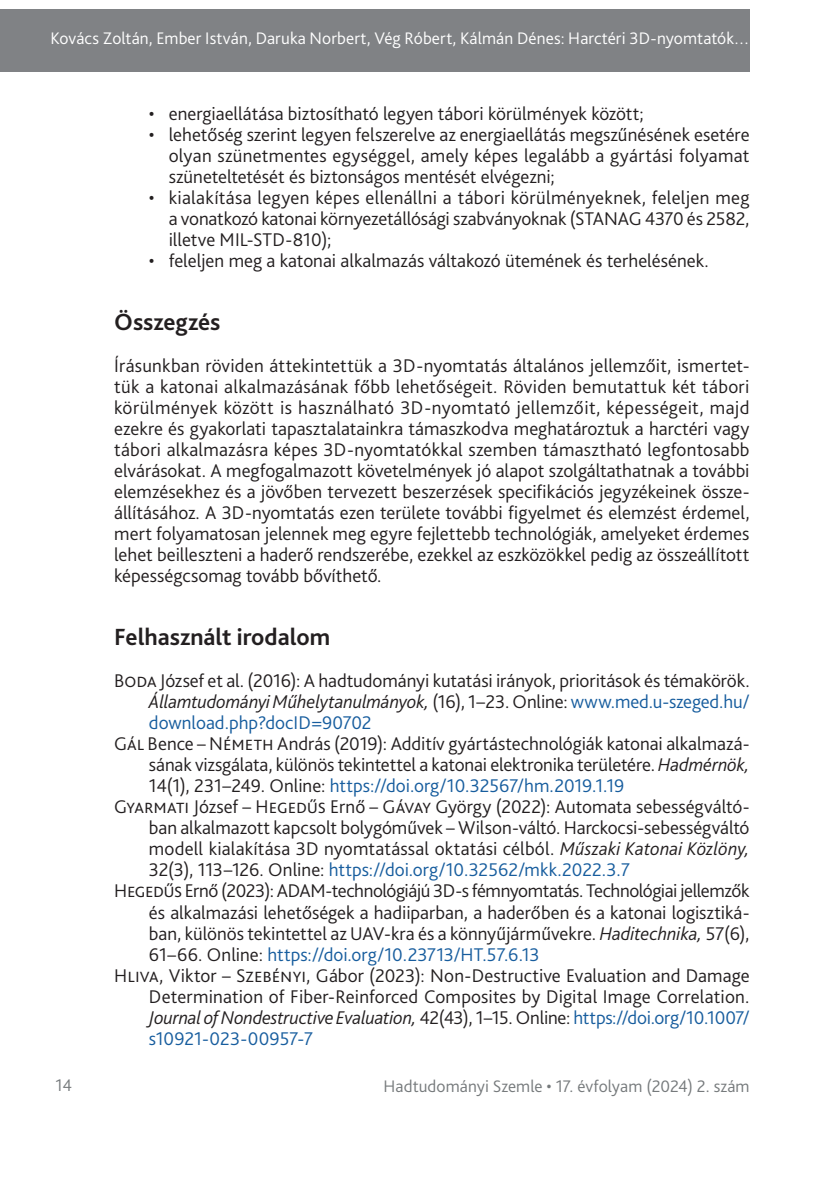
<style>
.page{position:relative;width:834px;height:1181px;background:#fff}
.page>*{position:absolute;margin:0;border:0;box-sizing:border-box;transform-origin:0 0}
._1_1__Head{font:700 24.5px "Bliss Pro";color:#231f20}
._2__Body_1st_paragraph{font:300 19.25px/21px "Bliss Pro";letter-spacing:.005em;color:#231f20;text-align:justify}
._6__Bibliography{font:300 19.25px/21px "Bliss Pro";color:#231f20;text-align:justify}
.t1{font:300 17.5px "Bliss Pro";letter-spacing:.005em;color:#fff}
.t2{font:300 17.5px "Bliss Pro";letter-spacing:.005em;color:#767a7c}
.s1{font-style:italic}
.s2{color:#175d9e}
</style>
<div class="page">
<div style="left:0;top:9px;width:749px;height:63px;background:#808285"></div>
<p class="t1" style="left:51px;top:27px;width:700px">Kovács Zoltán, Ember István, Daruka Norbert, Vég Róbert, Kálmán Dénes: Harctéri 3D-nyomtatók…</p>
<p class="_2__Body_1st_paragraph" style="left:149px;top:103px;width:496px">• energiaellátása biztosítható legyen tábori körülmények között;</p>
<p class="_2__Body_1st_paragraph" style="left:169px;top:124px;width:582px;text-indent:-20px">• lehetőség szerint legyen felszerelve az energiaellátás megszűnésének esetére olyan szünetmentes egységgel, amely képes legalább a gyártási folyamat szüneteltetését és biztonságos mentését elvégezni;</p>
<p class="_2__Body_1st_paragraph" style="left:169px;top:187px;width:582px;text-indent:-20px">• kialakítása legyen képes ellenállni a tábori körülményeknek, feleljen meg a vonatkozó katonai környezetállósági szabványoknak (STANAG 4370 és 2582, illetve MIL-STD-810);</p>
<p class="_2__Body_1st_paragraph" style="left:149px;top:250px;width:561px">• feleljen meg a katonai alkalmazás váltakozó ütemének és terhelésének.</p>
<p class="_1_1__Head" style="left:114px;top:307px;width:108px">Összegzés</p>
<p class="_2__Body_1st_paragraph" style="left:114px;top:355px;width:636px">Írásunkban röviden áttekintettük a -3D-nyomtatás általános jellemzőit, ismertet&shy;tük a katonai alkalmazásának főbb lehetőségeit. Röviden bemutattuk két tábori körülmények között is használható 3D-nyomtató jellemzőit, képességeit, majd ezekre és gyakorlati tapasztalatainkra támaszkodva meghatároztuk a harctéri vagy tábori alkalmazásra képes 3D-nyomtatókkal szemben támasztható legfontosabb elvárásokat. A megfogalmazott követelmények jó alapot szolgáltathatnak a további elemzésekhez és a jövőben tervezett beszerzések specifikációs jegyzékeinek össze&shy;állításához. A -3D-nyomtatás ezen területe további figyelmet és elemzést érdemel, mert folyamatosan jelennek meg egyre fejlettebb technológiák, amelyeket érdemes lehet beilleszteni a haderő rendszerébe, ezekkel az eszközökkel pedig az összeállított képességcsomag tovább bővíthető.</p>
<p class="_1_1__Head" style="left:114px;top:622px;width:217px">Felhasznált irodalom</p>
<p class="_6__Bibliography" style="left:149px;top:670px;width:602px;text-indent:-35px">Boda József et al. (2016): A hadtudományi kutatási irányok, prioritások és témakörök.<br><span class="s1">Államtudományi Műhelytanulmányok,</span> (16), 1–23. Online: <span class="s2">www.med.u-szeged.hu/ download.php?docID=90702</span></p>
<p class="_6__Bibliography" style="left:149px;top:733px;width:602px;text-indent:-35px">Gál Bence – Németh András (2019): Additív gyártástechnológiák katonai alkalmazá&shy;sának vizsgálata, különös tekintettel a katonai elektronika területére. <span class="s1">Hadmérnök, </span>14(1), 231–249. Online: <span class="s2">https://doi.org/10.32567/hm.2019.1.19</span></p>
<p class="_6__Bibliography" style="left:149px;top:796px;width:602px;text-indent:-35px">Gyarmati József – Hegedűs Ernő – Gávay György (2022): Automata sebességváltó&shy;ban alkalmazott kapcsolt bolygóművek – Wilson-váltó. Harckocsi-sebességváltó modell kialakítása 3D nyomtatással oktatási célból. <span class="s1">Műszaki Katonai Közlöny, </span>32(3), 113–126. Online: <span class="s2">https://doi.org/10.32562/mkk.2022.3.7</span></p>
<p class="_6__Bibliography" style="left:149px;top:880px;width:602px;text-indent:-35px">Hegedűs Ernő (2023): ADAM-technológiájú 3D-s fémnyomtatás. Technológiai jellemzők és alkalmazási lehetőségek a hadiiparban, a haderőben és a katonai logisztiká&shy;ban, különös tekintettel az UAV-kra és a könnyűjárművekre. <span class="s1">Haditechnika,</span> 57(6), 61–66. Online: <span class="s2">https://doi.org/10.23713/HT.57.6.13</span></p>
<p class="_6__Bibliography" style="left:149px;top:964px;width:602px;text-indent:-35px">Hliva, Viktor – Szebényi, Gábor (2023): Non-Destructive Evaluation and Damage Determination of Fiber-Reinforced Composites by Digital Image Correlation.<br><span class="s1">Journal of Nondestructive Evaluation,</span> 42(43), 1–15. Online: <span class="s2">https://doi.org/10.1007/ s10921-023-00957-7</span></p>
<p class="t2" style="left:56px;top:1074px;width:18px">14</p>
<p class="t2" style="left:383px;top:1075px;width:367px">Hadtudományi Szemle • 17. évfolyam (2024) 2. szám</p>
</div>
